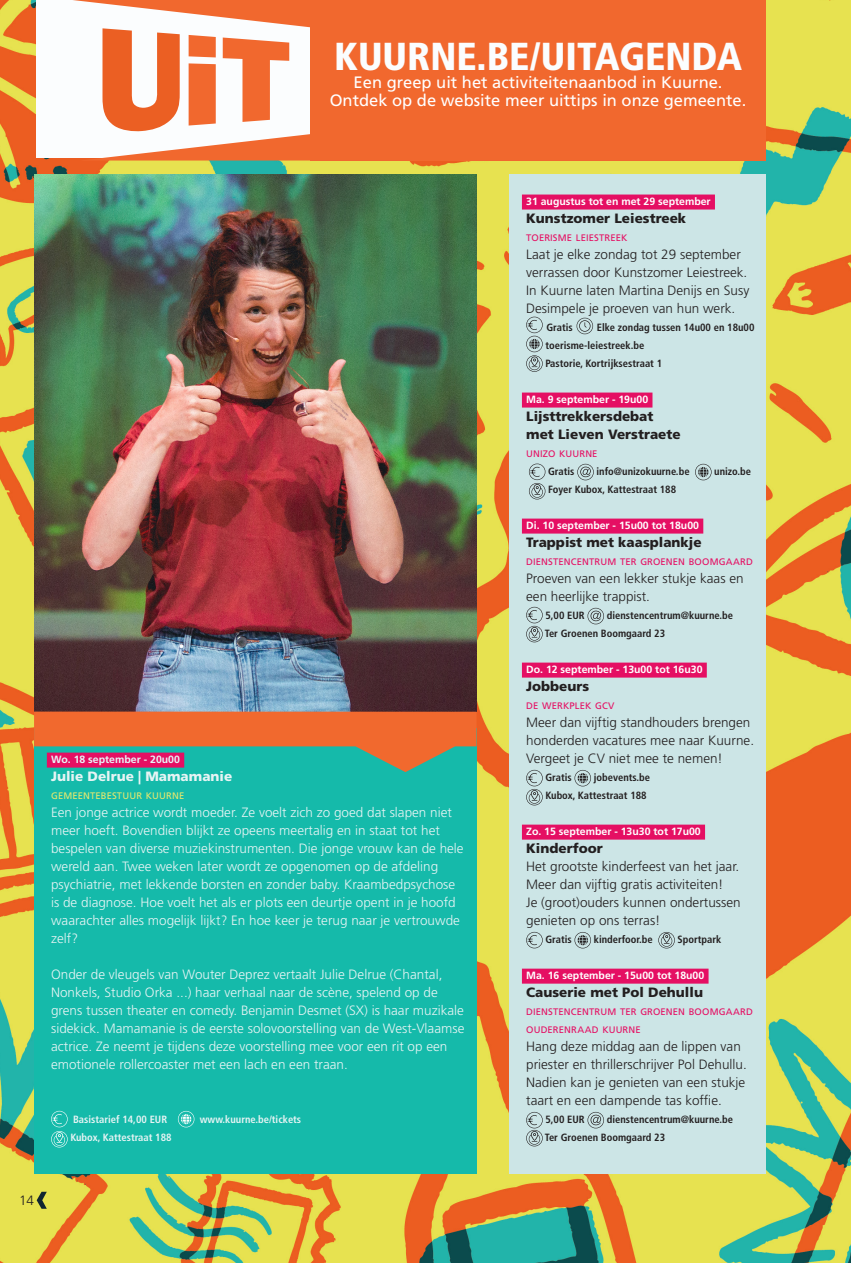
<style>
.page{position:relative;width:851px;height:1263px;background:#fff}
.page>*{position:absolute;margin:0;border:0;box-sizing:border-box;transform-origin:0 0}
.INFK_UIT_evenement_bijschrift{font:900 condensed 39px "Frutiger LT Std";color:#fbfdfe}
.INFK_UIT_evenement_bijschrift-2{font:16.5px "Frutiger LT Std";color:#fff}
.INFK_UIT_Organisatie{font:300 13.5px/18px "Frutiger LT Std";color:#e6f4f4}
.INFK_UIT_evenement_bijschrift-3{font:300 13.5px/18px "Frutiger LT Std";color:#231f20}
.INFK_UIT_evenement_titel{font:900 13.5px "Frutiger LT Std";color:#231f20}
.INFK_UIT_evenement_titel-2{font:900 13.5px "Frutiger LT Std";color:#e6f4f4}
.INFK_Paginanummer{font:300 13.5px "Frutiger LT Std";color:#231f20}
.INFK_Gegevens{font:700 condensed 10.5px "Frutiger LT Std";color:#231f20}
.INFK_Uit_datum{font:700 10.5px "Frutiger LT Std";color:#fff}
.INFK_UIT_evenement_bijschrift-4{font:700 condensed 10.5px "Frutiger LT Std";color:#231f20}
.INFK_Gegevens-2{font:700 condensed 10.5px "Frutiger LT Std";color:#e6f4f4}
.INFK_Uit_datum-2{font:700 10.5px "Frutiger LT Std";color:#e5f5f8}
.INFK_UIT_evenement_bijschrift-5{font:9.45px "Frutiger LT Std";letter-spacing:.015em;color:#e50f63}
.INFK_UIT_Organisatie-2{font:9.45px "Frutiger LT Std";letter-spacing:.01em;color:#e6e86d}
.INFK_UIT_evenement_titel-3{font:9.45px "Frutiger LT Std";letter-spacing:.01em;color:#e50f63}
</style>
<div class="page">
<img style="left:0;top:0;width:850px;height:1263px">
<svg style="left:37px;top:1192px;width:10px;height:17px"></svg>
<div style="left:34px;top:728px;width:442px;height:446px;background:#15baaa"></div>
<svg style="left:178px;top:1111px;width:16px;height:16px"></svg>
<svg style="left:51px;top:1111px;width:17px;height:36px"></svg>
<div style="left:509px;top:174px;width:256px;height:1000px;background:#cce5e6"></div>
<div style="left:522px;top:195px;width:192px;height:15px;background:#e50f63"></div>
<div style="left:522px;top:393px;width:130px;height:15px;background:#e50f63"></div>
<div style="left:522px;top:519px;width:181px;height:15px;background:#e50f63"></div>
<div style="left:522px;top:663px;width:184px;height:15px;background:#e50f63"></div>
<div style="left:522px;top:825px;width:183px;height:15px;background:#e50f63"></div>
<div style="left:522px;top:969px;width:186px;height:15px;background:#e50f63"></div>
<svg style="left:576px;top:318px;width:17px;height:16px"></svg>
<svg style="left:526px;top:317px;width:16px;height:55px"></svg>
<svg style="left:577px;top:464px;width:16px;height:16px"></svg>
<svg style="left:695px;top:464px;width:16px;height:16px"></svg>
<svg style="left:529px;top:464px;width:16px;height:35px"></svg>
<svg style="left:587px;top:608px;width:17px;height:16px"></svg>
<svg style="left:526px;top:607px;width:16px;height:35px"></svg>
<svg style="left:574px;top:770px;width:17px;height:16px"></svg>
<svg style="left:526px;top:770px;width:16px;height:35px"></svg>
<svg style="left:526px;top:932px;width:16px;height:16px"></svg>
<svg style="left:574px;top:932px;width:17px;height:16px"></svg>
<svg style="left:658px;top:932px;width:16px;height:16px"></svg>
<svg style="left:587px;top:1112px;width:17px;height:16px"></svg>
<svg style="left:526px;top:1112px;width:16px;height:34px"></svg>
<img style="left:34px;top:174px;width:442px;height:537px">
<div style="left:36px;top:0;width:306px;height:158px;background:#fbfdfe"></div>
<svg style="left:72px;top:0;width:238px;height:161px"></svg>
<svg style="left:102px;top:28px;width:78px;height:104px"></svg>
<svg style="left:188px;top:35px;width:28px;height:91px;background:#f27b48"></svg>
<svg style="left:223px;top:38px;width:66px;height:84px"></svg>
<svg style="left:34px;top:711px;width:442px;height:61px"></svg>
<div style="left:310px;top:0;width:455px;height:161px;background:#f1682e"></div>
<hr style="left:850px;top:1056px;width:1px;height:118px;background:#f1692e">
<p class="INFK_UIT_evenement_bijschrift" style="left:334px;top:33px;width:409px">KUURNE.BE/UITAGENDA</p>
<p class="INFK_UIT_evenement_bijschrift-2" style="left:353px;top:73px;width:370px">Een greep uit het activiteitenaanbod in Kuurne.</p>
<p class="INFK_UIT_evenement_bijschrift-2" style="left:330px;top:91px;width:418px">Ontdek op de website meer uittips in onze gemeente.</p>
<p class="INFK_Uit_datum-2" style="left:51px;top:753px;width:130px">Wo. 18 september - 20u00</p>
<p class="INFK_UIT_evenement_titel-2" style="left:51px;top:768px;width:183px">Julie Delrue | Mamamanie</p>
<p class="INFK_UIT_Organisatie-2" style="left:51px;top:790px;width:135px">GEMEENTEBESTUUR KUURNE</p>
<p class="INFK_UIT_Organisatie" style="left:51px;top:804px;width:414px">Een jonge actrice wordt moeder. Ze voelt zich zo goed dat slapen niet meer hoeft. Bovendien blijkt ze opeens meertalig en in staat tot het bespelen van diverse muziekinstrumenten. Die jonge vrouw kan de hele wereld aan. Twee weken later wordt ze opgenomen op de afdeling psychiatrie, met lekkende borsten en zonder baby. Kraambedpsychose is de diagnose. Hoe voelt het als er plots een deurtje opent in je hoofd waarachter alles mogelijk lijkt? En hoe keer je terug naar je vertrouwde zelf?</p>
<p class="INFK_UIT_Organisatie" style="left:51px;top:966px;width:415px">Onder de vleugels van Wouter Deprez vertaalt Julie Delrue (Chantal, Nonkels, Studio Orka ...) haar verhaal naar de scène, spelend op de grens tussen theater en comedy. Benjamin Desmet (SX) is haar muzikale sidekick. Mamamanie is de eerste solovoorstelling van de West-Vlaamse actrice. Ze neemt je tijdens deze voorstelling mee voor een rit op een emotionele rollercoaster met een lach en een traan.</p>
<p class="INFK_Gegevens-2" style="left:73px;top:1113px;width:96px">Basistarief 14,00 EUR</p>
<p class="INFK_Gegevens-2" style="left:200px;top:1113px;width:103px">www.kuurne.be/tickets</p>
<p class="INFK_Gegevens-2" style="left:70px;top:1131px;width:103px">Kubox, Kattestraat 188</p>
<p class="INFK_Paginanummer" style="left:19px;top:1193px;width:17px">14</p>
<p class="INFK_Uit_datum" style="left:526px;top:195px;width:186px">31 augustus tot en met 29 september</p>
<p class="INFK_UIT_evenement_titel" style="left:526px;top:210px;width:161px">Kunstzomer Leiestreek</p>
<p class="INFK_UIT_evenement_bijschrift-5" style="left:526px;top:232px;width:103px">TOERISME LEIESTREEK</p>
<p class="INFK_UIT_evenement_bijschrift-3" style="left:526px;top:246px;width:225px">Laat je elke zondag tot 29 september verrassen door Kunstzomer Leiestreek.<br>In Kuurne laten Martina Denijs en Susy Desimpele je proeven van hun werk.</p>
<p class="INFK_UIT_evenement_bijschrift-4" style="left:546px;top:321px;width:28px">Gratis</p>
<p class="INFK_UIT_evenement_bijschrift-4" style="left:596px;top:321px;width:159px">Elke zondag tussen 14u00 en 18u00</p>
<p class="INFK_UIT_evenement_bijschrift-4" style="left:545px;top:339px;width:100px">toerisme-leiestreek.be</p>
<p class="INFK_UIT_evenement_bijschrift-4" style="left:545px;top:357px;width:118px">Pastorie, Kortrijksestraat 1</p>
<p class="INFK_Uit_datum" style="left:526px;top:393px;width:123px">Ma. 9 september - 19u00</p>
<p class="INFK_UIT_evenement_titel" style="left:526px;top:408px;width:129px">Lijsttrekkersdebat</p>
<p class="INFK_UIT_evenement_titel" style="left:526px;top:426px;width:156px">met Lieven Verstraete</p>
<p class="INFK_UIT_evenement_bijschrift-5" style="left:526px;top:448px;width:73px">UNIZO KUURNE</p>
<p class="INFK_Gegevens" style="left:548px;top:465px;width:28px">Gratis</p>
<p class="INFK_Gegevens" style="left:596px;top:465px;width:95px">info@unizokuurne.be</p>
<p class="INFK_Gegevens" style="left:714px;top:465px;width:38px">unizo.be</p>
<p class="INFK_Gegevens" style="left:548px;top:483px;width:129px">Foyer Kubox, Kattestraat 188</p>
<p class="INFK_Uit_datum" style="left:526px;top:519px;width:174px">Di. 10 september - 15u00 tot 18u00</p>
<p class="INFK_UIT_evenement_titel" style="left:526px;top:534px;width:177px">Trappist met kaasplankje</p>
<p class="INFK_UIT_evenement_bijschrift-5" style="left:526px;top:556px;width:228px">DIENSTENCENTRUM TER GROENEN BOOMGAARD</p>
<p class="INFK_UIT_evenement_bijschrift-3" style="left:526px;top:570px;width:219px">Proeven van een lekker stukje kaas en een heerlijke trappist.</p>
<p class="INFK_UIT_evenement_bijschrift-4" style="left:545px;top:609px;width:41px">5,00 EUR</p>
<p class="INFK_UIT_evenement_bijschrift-4" style="left:606px;top:609px;width:128px">dienstencentrum@kuurne.be</p>
<p class="INFK_Gegevens" style="left:544px;top:627px;width:122px">Ter Groenen Boomgaard 23</p>
<p class="INFK_Uit_datum" style="left:526px;top:663px;width:178px">Do. 12 september - 13u00 tot 16u30</p>
<p class="INFK_UIT_evenement_titel" style="left:526px;top:678px;width:65px">Jobbeurs</p>
<p class="INFK_UIT_evenement_titel-3" style="left:526px;top:700px;width:90px">DE WERKPLEK GCV</p>
<p class="INFK_UIT_evenement_bijschrift-3" style="left:526px;top:714px;width:229px">Meer dan vijftig standhouders brengen honderden vacatures mee naar Kuurne.<br>Vergeet je CV niet mee te nemen!</p>
<p class="INFK_Gegevens" style="left:545px;top:771px;width:28px">Gratis</p>
<p class="INFK_Gegevens" style="left:593px;top:771px;width:58px">jobevents.be</p>
<p class="INFK_Gegevens" style="left:545px;top:789px;width:103px">Kubox, Kattestraat 188</p>
<p class="INFK_Uit_datum" style="left:526px;top:825px;width:176px">Zo. 15 september - 13u30 tot 17u00</p>
<p class="INFK_UIT_evenement_titel" style="left:526px;top:840px;width:78px">Kinderfoor</p>
<p class="INFK_UIT_evenement_bijschrift-3" style="left:526px;top:858px;width:215px">Het grootste kinderfeest van het jaar.</p>
<p class="INFK_UIT_evenement_bijschrift-3" style="left:526px;top:876px;width:199px">Meer dan vijftig gratis activiteiten!</p>
<p class="INFK_UIT_evenement_bijschrift-3" style="left:526px;top:894px;width:216px">Je (groot)ouders kunnen ondertussen genieten op ons terras!</p>
<p class="INFK_Gegevens" style="left:545px;top:933px;width:28px">Gratis</p>
<p class="INFK_Gegevens" style="left:593px;top:933px;width:61px">kinderfoor.be</p>
<p class="INFK_Gegevens" style="left:677px;top:933px;width:45px">Sportpark</p>
<p class="INFK_Uit_datum" style="left:526px;top:969px;width:179px">Ma. 16 september - 15u00 tot 18u00</p>
<p class="INFK_UIT_evenement_titel" style="left:526px;top:984px;width:178px">Causerie met Pol Dehullu</p>
<p class="INFK_UIT_evenement_bijschrift-5" style="left:526px;top:1006px;width:228px">DIENSTENCENTRUM TER GROENEN BOOMGAARD</p>
<p class="INFK_UIT_evenement_bijschrift-5" style="left:526px;top:1024px;width:116px">OUDERENRAAD KUURNE</p>
<p class="INFK_UIT_evenement_bijschrift-3" style="left:526px;top:1038px;width:222px">Hang deze middag aan de lippen van priester en thrillerschrijver Pol Dehullu.<br>Nadien kan je genieten van een stukje taart en een dampende tas koffie.</p>
<p class="INFK_Gegevens" style="left:545px;top:1113px;width:41px">5,00 EUR</p>
<p class="INFK_Gegevens" style="left:606px;top:1113px;width:128px">dienstencentrum@kuurne.be</p>
<p class="INFK_Gegevens" style="left:544px;top:1131px;width:122px">Ter Groenen Boomgaard 23</p>
</div>
